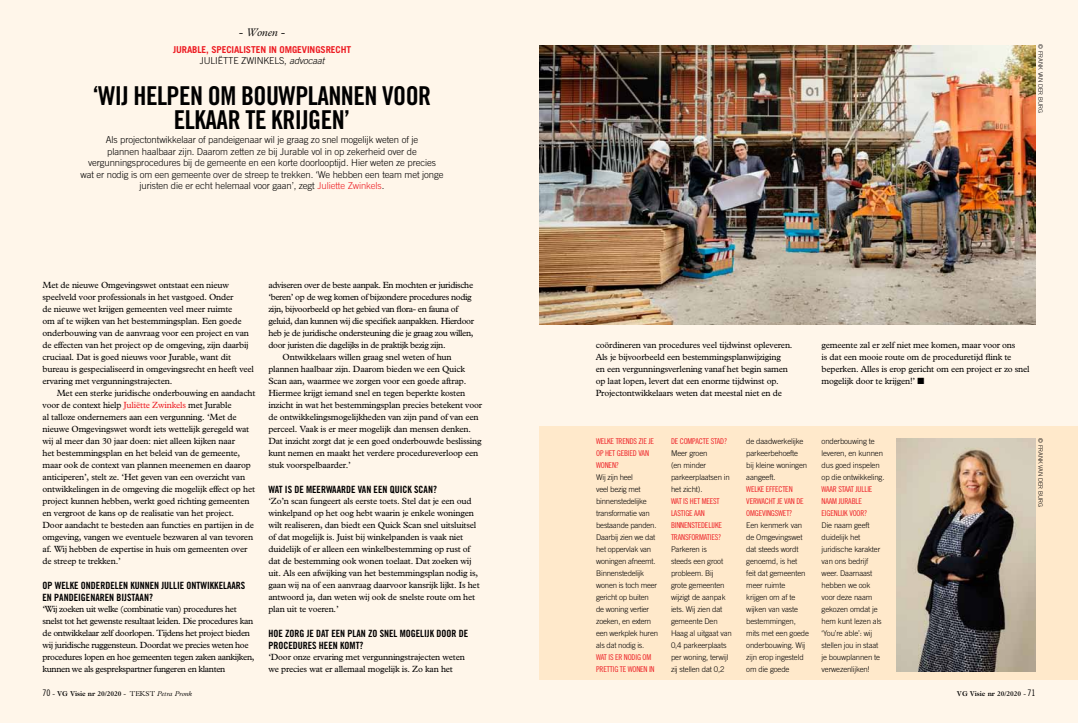
<style>
.page{position:relative;width:1078px;height:723px;background:#fff}
.page>*{position:absolute;margin:0;border:0;box-sizing:border-box;transform-origin:0 0}
.t1{font:26px/24px "Trade Gothic Bold Cond Twenty";letter-spacing:-.02em;color:#000;text-align:center}
.t2{font:italic 300 11px "M Plantin";letter-spacing:-.01em;color:#000}
.t3{font:10px/12px "Trade Gothic Bold Cond Twenty";color:#000}
.t4{font:300 9.5px/11.4px "Trade Gothic";letter-spacing:-.01em;color:#000;text-align:center}
.t5{font:700 9.5px/11.4px "Trade Gothic";letter-spacing:-.01em;color:#ed1d24;text-align:center}
.t6{font:9px/12px "M Plantin";letter-spacing:-.02em;color:#000}
.t7{font:9px/12px "M Plantin";letter-spacing:-.04em;color:#000}
.t8{font:8px/12px "Trade Gothic Cond Eighteen";letter-spacing:-.02em;color:#ed1d24}
.t9{font:300 7.8px/12px "Trade Gothic";letter-spacing:-.02em;color:#000}
.t10{font:600 7px "M Plantin";letter-spacing:-.01em;color:#000}
.t11{font:300 6px "Trade Gothic";color:#000}
.s1{font-weight:300;color:#000}
.s2{font-weight:300;font-style:italic;color:#000}
.s3{color:#ed1d24}
.s4{font-family:"Trade Gothic Cond Eighteen";font-weight:400;font-size:9px}
.s5{font-weight:300}
.s6{font-weight:300;font-style:italic}
</style>
<div class="page">
<div style="left:0;top:0;width:1077px;height:723px;background:#fff6ea"></div>
<div style="left:539px;top:426px;width:538px;height:254px;background:#ffe9cb"></div>
<img style="left:539px;top:45px;width:496px;height:279px">
<img style="left:896px;top:438px;width:139px;height:234px">
<p class="t2" style="left:239px;top:26px;width:48px">- Wonen -</p>
<p class="t5" style="left:173px;top:44px;width:180px">JURABLE, SPECIALISTEN IN OMGEVINGSRECHT<br><span class="s1">Juliëtte Zw inkels,</span> <span class="s2">advocaat</span></p>
<h1 class="t1" style="left:93px;top:84px;width:340px">‘WIJ HELPEN OM BOUWPLANNEN VOOR<br>ELKAAR TE KRIJGEN’</h1>
<p class="t4" style="left:80px;top:134px;width:364px">Als projectontwikkelaar of pandeigenaar wil je graag zo snel mogelijk weten of je<br>plannen haalbaar zijn. Daarom zetten ze bij Jurable vol in op zekerheid over de vergunningsprocedures bij de gemeente en een korte doorlooptijd. Hier weten ze precies wat er nodig is om een gemeente over de streep te trekken. ‘We hebben een team met jonge juristen die er echt helemaal voor gaan’, zegt <span class="s3">Juliette Zwinkels</span>.</p>
<p class="t6" style="left:43px;top:279px;width:213px">Met de nieuwe Omgevingswet ontstaat een nieuw speelveld voor professionals in het vastgoed. Onder<br>de nieuwe wet krijgen gemeenten veel meer ruimte<br>om af te wijken van het bestemmingsplan. Een goede onderbouwing van de aanvraag voor een project en van de effecten van het project op de omgeving, zijn daarbij cruciaal. Dat is goed nieuws voor Jurable, want dit bureau is gespecialiseerd in omgevingsrecht en heeft veel ervaring met vergunningstrajecten.</p>
<p class="t6" style="left:43px;top:387px;width:214px;text-indent:14px">Met een sterke juridische onderbouwing en aandacht voor de context hielp <span class="s3">Juliëtte Zwinkels</span> met Jurable<br>al talloze ondernemers aan een vergunning. ‘Met de nieuwe Omgevingswet wordt iets wettelijk geregeld wat wij al meer dan 30 jaar doen: niet alleen kijken naar<br>het bestemmingsplan en het beleid van de gemeente, maar ook de context van plannen meenemen en daarop anticiperen’, stelt ze. ‘Het geven van een overzicht van ontwikkelingen in de omgeving die mogelijk effect op het project kunnen hebben, werkt goed richting gemeenten en vergroot de kans op de realisatie van het project.<br>Door aandacht te besteden aan functies en partijen in de omgeving, vangen we eventuele bezwaren al van tevoren af. Wij hebben de expertise in huis om gemeenten over de streep te trekken.’</p>
<p class="t3" style="left:43px;top:579px;width:204px">OP WELKE ONDERDELEN KUNNEN JULLIE ONTWIKKELAARS<br>EN PANDEIGENAREN BIJSTAAN?</p>
<p class="t7" style="left:43px;top:603px;width:213px">‘Wij zoeken uit welke (combinatie van) procedures het snelst tot het gewenste resultaat leiden. Die procedures kan de ontwikkelaar zelf doorlopen. Tijdens het project bieden wij juridische ruggensteun. Doordat we precies weten hoe procedures lopen en hoe gemeenten tegen zaken aankijken, kunnen we als gesprekspartner fungeren en klanten</p>
<p class="t10" style="left:43px;top:689px;width:151px"><span class="s4">70</span> <span class="s5">-</span> VG Visie nr 20/2020 <span class="s5">- tekst</span> <span class="s6">Petra Pronk</span></p>
<p class="t7" style="left:268px;top:279px;width:206px">adviseren over de beste aanpak. En mochten er juridische</p>
<p class="t7" style="left:268px;top:291px;width:205px">‘beren’ op de weg komen of bijzondere procedures nodig</p>
<p class="t7" style="left:268px;top:303px;width:191px">zijn, bijvoorbeeld op het gebied van flora- en fauna of</p>
<p class="t7" style="left:268px;top:315px;width:207px">geluid, dan kunnen wij die specifiek aanpakken. Hierdoor</p>
<p class="t7" style="left:268px;top:327px;width:207px">heb je de juridische ondersteuning die je graag zou willen,</p>
<p class="t7" style="left:268px;top:339px;width:179px">door juristen die dagelijks in de praktijk bezig zijn.</p>
<p class="t6" style="left:282px;top:351px;width:170px">Ontwikkelaars willen graag snel weten of hun</p>
<p class="t6" style="left:268px;top:363px;width:198px">plannen haalbaar zijn. Daarom bieden we een Quick</p>
<p class="t6" style="left:268px;top:375px;width:199px">Scan aan, waarmee we zorgen voor een goede aftrap.</p>
<p class="t6" style="left:268px;top:387px;width:198px">Hiermee krijgt iemand snel en tegen beperkte kosten</p>
<p class="t6" style="left:268px;top:399px;width:215px">inzicht in wat het bestemmingsplan precies betekent voor</p>
<p class="t6" style="left:268px;top:411px;width:212px">de ontwikkelingsmogelijkheden van zijn pand of van een</p>
<p class="t6" style="left:268px;top:423px;width:204px">perceel. Vaak is er meer mogelijk dan mensen denken.</p>
<p class="t6" style="left:268px;top:435px;width:215px">Dat inzicht zorgt dat je een goed onderbouwde beslissing</p>
<p class="t6" style="left:268px;top:447px;width:211px">kunt nemen en maakt het verdere procedureverloop een</p>
<p class="t6" style="left:268px;top:459px;width:84px">stuk voorspelbaarder.’</p>
<p class="t3" style="left:268px;top:483px;width:170px">WAT IS DE MEERWAARDE VAN EEN QUICK SCAN?</p>
<p class="t6" style="left:268px;top:495px;width:213px">‘Zo’n scan fungeert als eerste toets. Stel dat je een oud winkelpand op het oog hebt waarin je enkele woningen wilt realiseren, dan biedt een Quick Scan snel uitsluitsel of dat mogelijk is. Juist bij winkelpanden is vaak niet duidelijk of er alleen een winkelbestemming op rust of dat de bestemming ook wonen toelaat. Dat zoeken wij uit. Als een afwijking van het bestemmingsplan nodig is, gaan wij na of een aanvraag daarvoor kansrijk lijkt. Is het antwoord ja, dan weten wij ook de snelste route om het plan uit te voeren.’</p>
<p class="t3" style="left:268px;top:627px;width:201px">HOE ZORG JE DAT EEN PLAN ZO SNEL MOGELIJK DOOR DE<br>PROCEDURES HEEN KOMT?</p>
<p class="t6" style="left:268px;top:651px;width:198px">‘Door onze ervaring met vergunningstrajecten weten we precies wat er allemaal mogelijk is. Zo kan het</p>
<p class="t11" style="left:1043px;top:44px;width:71px;rotate:90deg">© FRANK VAN DER BU RG</p>
<p class="t6" style="left:595px;top:339px;width:198px">coördineren van procedures veel tijdwinst opleveren.<br>Als je bijvoorbeeld een bestemmingsplanwijziging<br>en een vergunningsverlening vanaf het begin samen op laat lopen, levert dat een enorme tijdwinst op.<br>Projectontwikkelaars weten dat meestal niet en de</p>
<p class="t6" style="left:821px;top:339px;width:210px">gemeente zal er zelf niet mee komen, maar voor ons<br>is dat een mooie route om de proceduretijd flink te beperken. Alles is erop gericht om een project er zo snel mogelijk door te krijgen!’ ■</p>
<p class="t8" style="left:596px;top:435px;width:59px">WELKE TRENDS ZIE JE<br>OP HET GEBIED VAN<br>WONEN?</p>
<p class="t9" style="left:596px;top:471px;width:63px">Wij zijn heel<br>veel bezig met binnenstedelijke transformatie van bestaande panden.<br>Daarbij zien we dat het oppervlak van woningen afneemt.<br>Binnenstedelijk wonen is toch meer gericht op buiten de woning vertier zoeken, en extern een werkplek huren als dat nodig is.</p>
<p class="t8" style="left:596px;top:651px;width:60px">WAT IS ER NODIG OM<br>PRETTIG TE WONEN IN</p>
<p class="t8" style="left:671px;top:435px;width:58px">DE COMPACTE STAD?</p>
<p class="t9" style="left:671px;top:447px;width:60px">Meer groen<br>(en minder parkeerplaatsen in het zicht).</p>
<p class="t8" style="left:671px;top:495px;width:52px">WAT IS HET MEEST<br>LASTIGE AAN<br>BINNENSTEDELIJKE<br>TRANSFORMATIES?</p>
<p class="t9" style="left:671px;top:543px;width:62px">Parkeren is<br>steeds een groot probleem. Bij<br>grote gemeenten wijzigt de aanpak iets. Wij zien dat gemeente Den<br>Haag al uitgaat van<br>0,4 parkeerplaats per woning, terwijl zij stellen dat 0,2</p>
<p class="t9" style="left:746px;top:435px;width:62px">de daadwerkelijke parkeerbehoefte bij kleine woningen aangeeft.</p>
<p class="t8" style="left:746px;top:483px;width:59px">WELKE EFFECTEN<br>VERWACHT JE VAN DE<br>OMGEVINGSWET?</p>
<p class="t9" style="left:746px;top:519px;width:64px">Een kenmerk van de Omgevingswet dat steeds wordt genoemd, is het<br>feit dat gemeenten meer ruimte<br>krijgen om af te wijken van vaste bestemmingen, mits met een goede onderbouwing. Wij zijn erop ingesteld om die goede</p>
<p class="t9" style="left:821px;top:435px;width:64px">onderbouwing te leveren, en kunnen dus goed inspelen op die ontwikkeling.</p>
<p class="t8" style="left:821px;top:483px;width:52px">WAAR STAAT JULLIE<br>NAAM JURABLE<br>EIGENLIJK VOOR?</p>
<p class="t9" style="left:821px;top:519px;width:62px">Die naam geeft duidelijk het juridische karakter van ons bedrijf weer. Daarnaast hebben we ook voor deze naam gekozen omdat je hem kunt lezen als ‘You’re able’: wij stellen jou in staat je bouwplannen te verwezenlijken!</p>
<p class="t11" style="left:1043px;top:438px;width:71px;rotate:90deg">© FRANK VAN DER BU RG</p>
<p class="t10" style="left:956px;top:689px;width:80px">VG Visie nr 20/2020 <span class="s5">-</span> <span class="s4">71</span></p>
</div>
